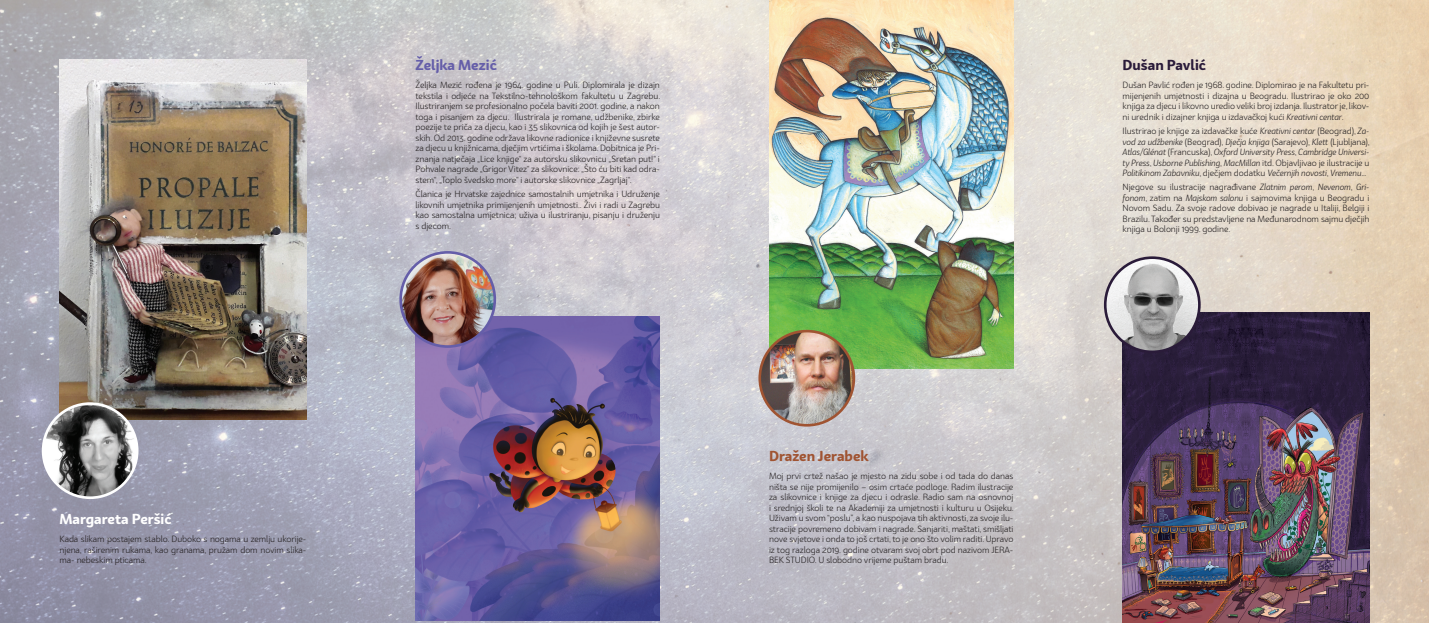
<style>
.page{position:relative;width:1429px;height:623px;background:#fff}
.page>*{position:absolute;margin:0;border:0;box-sizing:border-box;transform-origin:0 0}
.t1{font:700 14px "Bw Surco";color:#fff}
.t2{font:700 14px "Bw Surco";color:#a05432}
.t3{font:700 14px "Bw Surco";color:#2a1b39}
.t4{font:700 14px "Bw Surco";color:#655ea9}
.t5{font:8.75px/10.5px "Bw Surco";letter-spacing:-.01em;color:#231f20;text-align:justify}
.t6{font:italic 8.75px/10.5px "Bw Surco";letter-spacing:-.01em;color:#231f20;text-align:justify}
.s1{font-style:italic}
.s2{font-style:normal}
</style>
<div class="page">
<img style="left:0;top:0;width:1429px;height:623px">
<img style="left:1122px;top:312px;width:247px;height:311px">
<img style="left:769px;top:0;width:244px;height:368px">
<img style="left:760px;top:331px;width:94px;height:94px;border-radius:47px">
<div style="left:758px;top:330px;width:97px;height:96px;border:3px solid #a05432;border-radius:50%"></div>
<img style="left:1105px;top:258px;width:94px;height:94px;border-radius:47px">
<div style="left:1104px;top:256px;width:96px;height:97px;border:3px solid #2a1b39;border-radius:50%"></div>
<img style="left:415px;top:316px;width:245px;height:304px">
<img style="left:60px;top:60px;width:246px;height:359px">
<img style="left:401px;top:252px;width:94px;height:94px;border-radius:47px">
<div style="left:399px;top:251px;width:97px;height:97px;border:3px solid #655ea9;border-radius:50%"></div>
<img style="left:43px;top:403px;width:94px;height:94px;border-radius:47px">
<div style="left:42px;top:402px;width:96px;height:97px;border:3px solid #fff;border-radius:50%"></div>
<h1 class="t1" style="left:60px;top:509px;width:114px">Margareta Peršić</h1>
<p class="t5" style="left:60px;top:533px;width:248px">Kada slikam postajem stablo. Duboko s nogama u zemlju ukorije&shy;njena, raširenim rukama, kao granama, pružam dom novim slika&shy;ma- nebeskim pticama.</p>
<h1 class="t4" style="left:415px;top:55px;width:83px">Željka Mezić</h1>
<p class="t5" style="left:415px;top:80px;width:246px">Željka Mezić rođena je 1964. godine u Puli. Diplomirala je dizajn tekstila i odjeće na Tekstilno-tehnološkom fakultetu u Zagrebu.<br>Ilustriranjem se profesionalno počela baviti 2001. godine, a nakon toga i pisanjem za djecu. Ilustrirala je romane, udžbenike, zbirke poezije te priča za djecu, kao i 35 slikovnica od kojih je šest autor&shy;skih. Od 2013. godine održava likovne radionice i književne susrete za djecu u knjižnicama, dječjim vrtićima i školama. Dobitnica je Pri&shy;znanja natječaja „Lice knjige“ za autorsku slikovnicu „Sretan put!“ i Pohvale nagrade „Grigor Vitez“ za slikovnice: „Što ću biti kad odra&shy;stem“, „Toplo švedsko more“ i autorske slikovnice „Zagrljaj“.</p>
<p class="t5" style="left:415px;top:188px;width:246px">Članica je Hrvatske zajednice samostalnih umjetnika i Udruženje likovnih umjetnika primijenjenih umjetnosti.. Živi i radi u Zagrebu kao samostalna umjetnica; uživa u ilustriranju, pisanju i druženju s djecom.</p>
<h1 class="t2" style="left:769px;top:446px;width:101px">Dražen Jerabek</h1>
<p class="t5" style="left:769px;top:470px;width:246px">Moj prvi crtež našao je mjesto na zidu sobe i od tada do danas ništa se nije promijenilo – osim crtaće podloge. Radim ilustracije za slikovnice i knjige za djecu i odrasle. Radio sam na osnovnoj i srednjoj školi te na Akademiji za umjetnosti i kulturu u Osijeku.<br>Uživam u svom “poslu”, a kao nuspojava tih aktivnosti, za svoje ilu&shy;stracije povremeno dobivam i nagrade. Sanjariti, maštati, smišljati nove svjetove i onda to još crtati, to je ono što volim raditi. Upravo iz tog razloga 2019. godine otvaram svoj obrt pod nazivom JERA-BEK STUDIO. U slobodno vrijeme puštam bradu.</p>
<h1 class="t3" style="left:1122px;top:55px;width:85px">Dušan Pavlić</h1>
<p class="t5" style="left:1122px;top:80px;width:248px">Dušan Pavlić rođen je 1968. godine. Diplomirao je na Fakultetu pri&shy;mijenjenih umjetnosti i dizajna u Beogradu. Ilustrirao je oko 200 knjiga za djecu i likovno uredio veliki broj izdanja. Ilustrator je, likov&shy;ni urednik i dizajner knjiga u izdavačkoj kući <span class="s1">Kreativni centar</span>.</p>
<p class="t6" style="left:1122px;top:125px;width:249px"><span class="s2">Ilustrirao je knjige za izdavačke kuće</span> Kreativni centar <span class="s2">(Beograd),</span> Za&shy;vod za udžbenike <span class="s2">(Beograd),</span> Dječja knjiga <span class="s2">(Sarajevo),</span> Klett <span class="s2">(Ljubljana), </span>Atlas/Glénat <span class="s2">(Francuska),</span> Oxford University Press<span class="s2">,</span> Cambridge Universi&shy;ty Press<span class="s2">,</span> Usborne Publishing<span class="s2">,</span> MacMillan <span class="s2">itd. Objavljivao je ilustracije u </span>Politikinom Zabavniku<span class="s2">, dječjem dodatku</span> Večernjih novosti<span class="s2">,</span> Vremenu<span class="s2">…</span></p>
<p class="t5" style="left:1122px;top:182px;width:248px">Njegove su ilustracije nagrađivane <span class="s1">Zlatnim perom</span>, <span class="s1">Nevenom</span>, <span class="s1">Gri&shy;fonom</span>, zatim na <span class="s1">Majskom salonu</span> i sajmovima knjiga u Beogradu i Novom Sadu. Za svoje radove dobivao je nagrade u Italiji, Belgiji i Brazilu. Također su predstavljene na Međunarodnom sajmu dječjih knjiga u Bolonji 1999. godine.</p>
</div>
